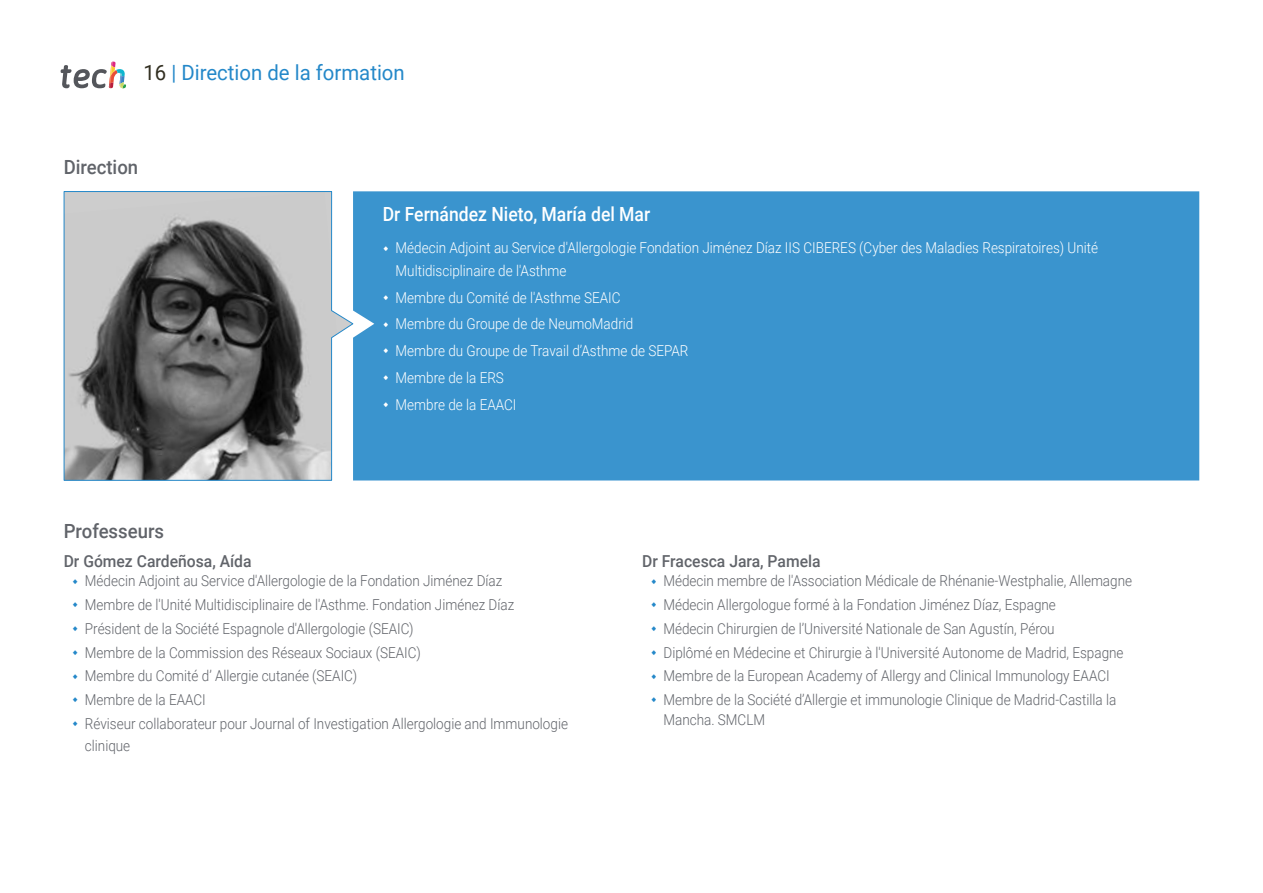
<style>
.page{position:relative;width:1263px;height:893px;background:#fff}
.page>*{position:absolute;margin:0;border:0;box-sizing:border-box;transform-origin:0 0}
.t1{font:21px "Roboto";color:#2488c9}
.t2{font:500 19.5px "Roboto";color:#fff;scale:.9 1}
.t3{font:500 19.5px "Roboto";color:#61646a;scale:.95 1}
.t4{font:500 16.5px "Roboto";color:#61646a;scale:.95 1}
.t5{font:300 15px/23.5px "Roboto";color:#61646a;scale:.9 1}
.t6{font:300 15px/26.7px "Roboto";color:#fff;scale:.9 1}
.s1{color:#312e20}
</style>
<div class="page">
<div style="left:354px;top:191px;width:845px;height:289px;background:#3a94ce"></div>
<svg style="left:64px;top:191px;width:290px;height:290px;background:#898b8c"></svg>
<svg style="left:61px;top:62px;width:65px;height:27px"></svg>
<svg style="left:384px;top:246px;width:4px;height:5px"></svg>
<svg style="left:384px;top:295px;width:4px;height:5px"></svg>
<svg style="left:384px;top:322px;width:4px;height:5px"></svg>
<svg style="left:384px;top:348px;width:4px;height:5px"></svg>
<svg style="left:384px;top:375px;width:4px;height:5px"></svg>
<svg style="left:384px;top:402px;width:4px;height:5px"></svg>
<h1 class="t1" style="left:144px;top:57px;width:263px"><span class="s1">16</span> | Direction de la formation</h1>
<h2 class="t3" style="left:64px;top:154px;width:80px">Direction</h2>
<h2 class="t2" style="left:383px;top:201px;width:299px">Dr Fernández Nieto, María del Mar</h2>
<p class="t6" style="left:396px;top:236px;width:782px;line-height:22.5px">Médecin Adjoint au Service d'Allergologie Fondation Jiménez Díaz IIS CIBERES (Cyber des Maladies Respiratoires) Unité<br>Multidisciplinaire de l'Asthme</p>
<p class="t6" style="left:396px;top:283px;width:327px">Membre du Comité de l'Asthme SEAIC<br>Membre du Groupe de de NeumoMadrid<br>Membre du Groupe de Travail d’Asthme de SEPAR<br>Membre de la ERS<br>Membre de la EAACI</p>
<h2 class="t3" style="left:64px;top:517px;width:107px">Professeurs</h2>
<p class="t4" style="left:64px;top:550px;width:199px">Dr Gómez Cardeñosa, Aída</p>
<p class="t5" style="left:85px;top:569px;width:538px">Médecin Adjoint au Service d'Allergologie de la Fondation Jiménez Díaz<br>Membre de l'Unité Multidisciplinaire de l'Asthme. Fondation Jiménez Díaz Président de la Société Espagnole d'Allergologie (SEAIC)<br>Membre de la Commission des Réseaux Sociaux (SEAIC)<br>Membre du Comité d’ Allergie cutanée (SEAIC)<br>Membre de la EAACI<br>Réviseur collaborateur pour Journal of Investigation Allergologie and Immunologie clinique</p>
<p class="t4" style="left:642px;top:550px;width:189px">Dr Fracesca Jara, Pamela</p>
<p class="t5" style="left:663px;top:569px;width:522px">Médecin membre de l'Association Médicale de Rhénanie-Westphalie, Allemagne Médecin Allergologue formé à la Fondation Jiménez Díaz, Espagne<br>Médecin Chirurgien de l’Université Nationale de San Agustín, Pérou<br>Diplômé en Médecine et Chirurgie à l'Université Autonome de Madrid, Espagne Membre de la European Academy of Allergy and Clinical Immunology EAACI Membre de la Société d’Allergie et immunologie Clinique de Madrid-Castilla la</p>
<p class="t5" style="left:663px;top:707px;width:114px">Mancha. SMCLM</p>
</div>
